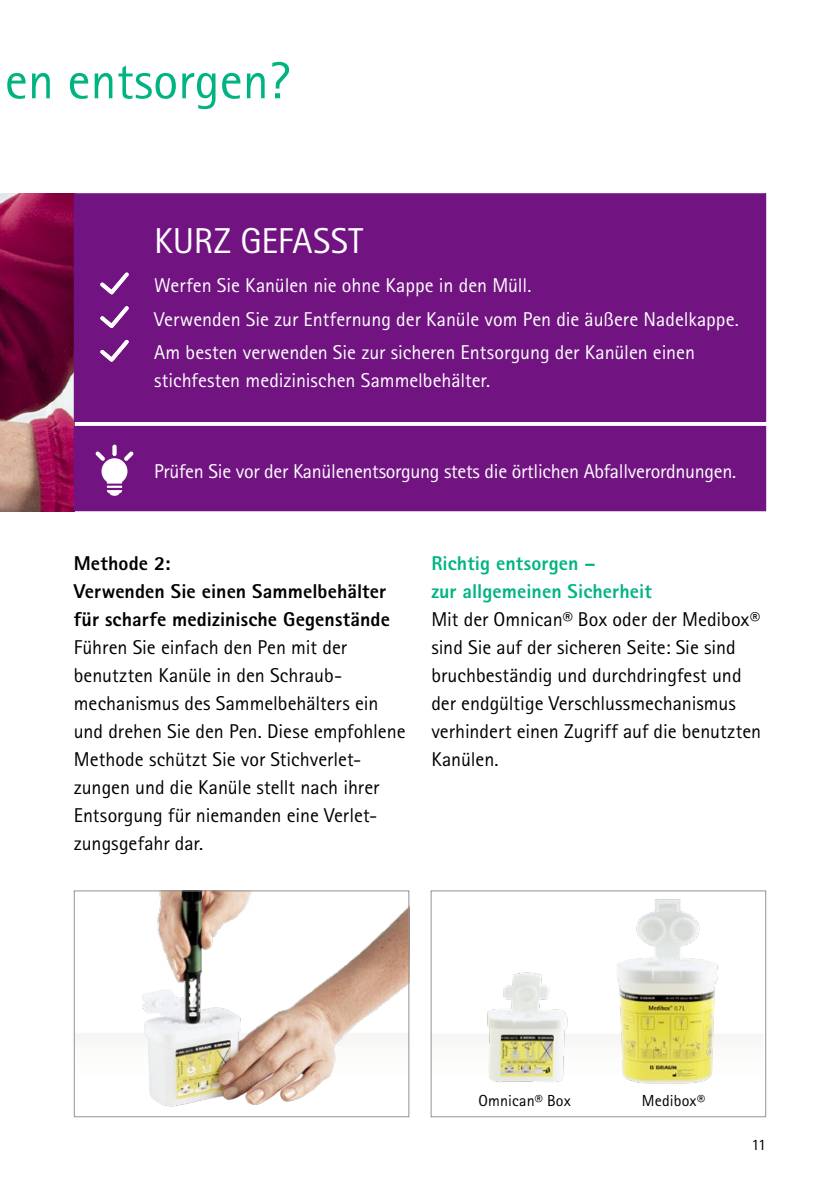
<style>
.page{position:relative;width:840px;height:1191px;background:#fff}
.page>*{position:absolute;margin:0;border:0;box-sizing:border-box;transform-origin:0 0}
.t1{font:52px "Rotis Sans Serif Pro";color:#00b482}
.t2{font:36px "Rotis Sans Serif Pro";color:#fff}
.t3{font:20px/28px "Rotis Sans Serif Pro";letter-spacing:-.005em;color:#000}
.t4{font:20px/33.6px "Rotis Sans Serif Pro";letter-spacing:-.005em;color:#fff}
.t5{font:800 20px/28px "Rotis Sans Serif Pro";letter-spacing:.005em;color:#000}
.t6{font:800 20px/28px "Rotis Sans Serif Pro";letter-spacing:.005em;color:#00b482}
.t7{font:16px "Rotis Sans Serif Pro";color:#000}
</style>
<div class="page">
<img style="left:0;top:193px;width:74px;height:318px">
<div style="left:430px;top:890px;width:335px;height:227px;border:1px solid #939393"></div>
<img style="left:600px;top:899px;width:134px;height:185px">
<img style="left:474px;top:972px;width:101px;height:111px">
<img style="left:76px;top:892px;width:331px;height:215px">
<div style="left:74px;top:890px;width:335px;height:227px;border:1px solid #939393"></div>
<div style="left:74px;top:426px;width:691px;height:85px;background:#711482"></div>
<svg style="left:95px;top:444px;width:38px;height:52px"></svg>
<div style="left:74px;top:194px;width:691px;height:227px;background:#711482"></div>
<svg style="left:100px;top:272px;width:29px;height:23px"></svg>
<svg style="left:100px;top:306px;width:29px;height:22px"></svg>
<svg style="left:100px;top:339px;width:29px;height:23px"></svg>
<div style="left:74px;top:193px;width:691px;height:229px;border:1px solid #711482"></div>
<h1 class="t1" style="left:5px;top:50px;width:286px">en entsorgen?</h1>
<h2 class="t2" style="left:154px;top:219px;width:210px">KURZ GEFASST</h2>
<p class="t4" style="left:154px;top:268px;width:585px">Werfen Sie Kanülen nie ohne Kappe in den Müll.<br>Verwenden Sie zur Entfernung der Kanüle vom Pen die äußere Nadelkappe.<br>Am besten verwenden Sie zur sicheren Entsorgung der Kanülen einen</p>
<p class="t4" style="left:154px;top:364px;width:337px">stichfesten medizinischen Sammelbehälter.</p>
<p class="t4" style="left:154px;top:455px;width:583px">Prüfen Sie vor der Kanülenentsorgung stets die örtlichen Abfallverordnungen.</p>
<p class="t5" style="left:74px;top:549px;width:317px">Methode 2:<br>Verwenden Sie einen Sammelbehälter für scharfe medizinische Gegenstände</p>
<p class="t3" style="left:74px;top:633px;width:333px">Führen Sie einfach den Pen mit der benutzten Kanüle in den Schraub&shy;mechanismus des Sammelbehälters ein und drehen Sie den Pen. Diese empfohlene Methode schützt Sie vor Stichverlet&shy;zungen und die Kanüle stellt nach ihrer Entsorgung für niemanden eine Verlet&shy;zungsgefahr dar.</p>
<p class="t6" style="left:431px;top:549px;width:222px">Richtig entsorgen –<br>zur allgemeinen Sicherheit</p>
<p class="t3" style="left:431px;top:605px;width:331px">Mit der Omnican® Box oder der Medibox® sind Sie auf der sicheren Seite: Sie sind bruchbeständig und durchdringfest und der endgültige Verschlussmechanismus verhindert einen Zugriff auf die benutzten Kanülen.</p>
<p class="t7" style="left:478px;top:1091px;width:94px">Omnican® Box</p>
<p class="t7" style="left:641px;top:1091px;width:65px">Medibox®</p>
<p class="t7" style="left:751px;top:1134px;width:16px">11</p>
</div>
